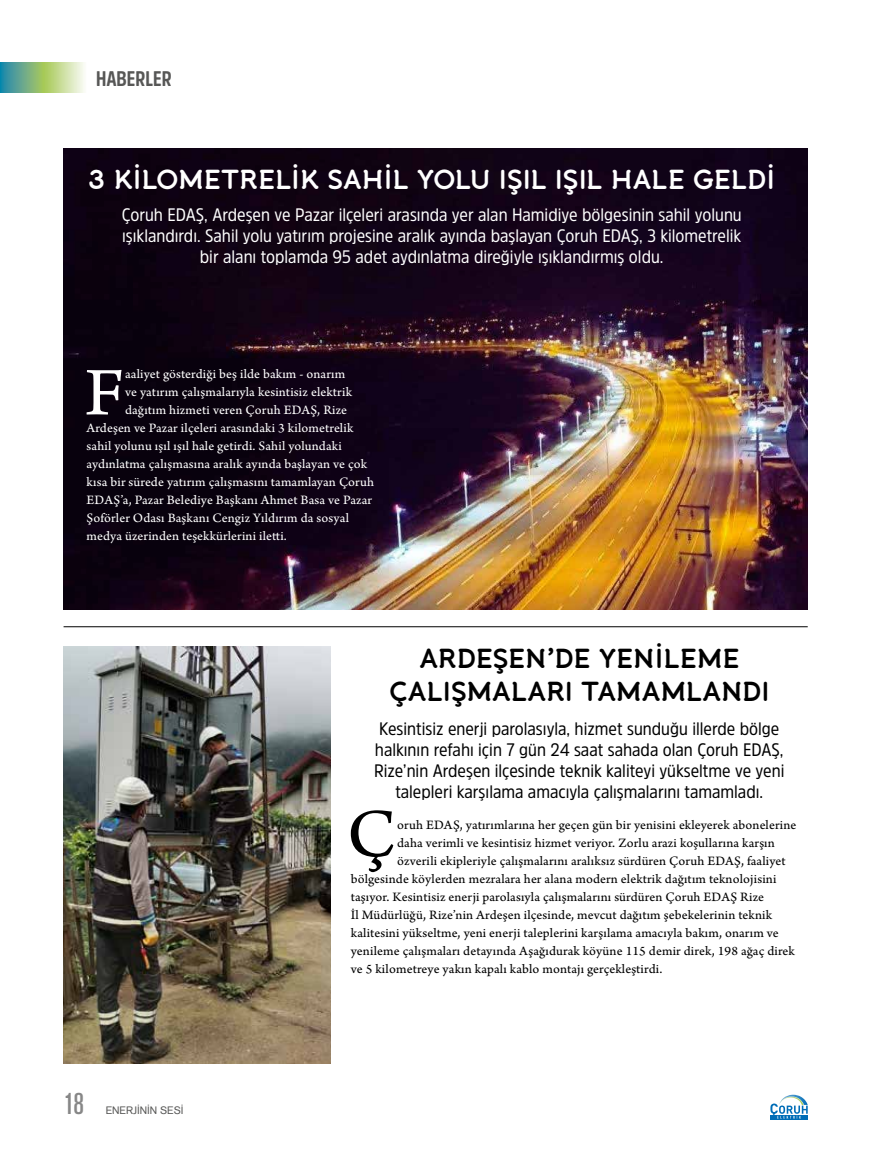
<style>
.page{position:relative;width:893px;height:1149px;background:#fff}
.page>*{position:absolute;margin:0;border:0;box-sizing:border-box;transform-origin:0 0}
.t1{font:71.55px "Arno Pro Sm Text";color:#fff}
.t2{font:71.55px "Arno Pro Sm Text";color:#000}
.t3{font:500 condensed 30px "Akzidenz Grotesk Pro";color:#878787}
.t4{font:700 27px "Banda";letter-spacing:-.01em;color:#fff}
.t5{font:700 27px/33px "Banda";letter-spacing:-.03em;color:#000;text-align:center}
.t6{font:700 21px "Amsi Pro Cond";color:#575756}
.t7{font:18px/21px "Amsi Pro Narw";color:#fff;text-align:center}
.t8{font:18px/21px "Amsi Pro Narw";color:#000;text-align:center}
.t9{font:13.5px "Arno Pro Sm Text";letter-spacing:.01em;color:#000}
.t10{font:13.5px "Arno Pro Sm Text";letter-spacing:.01em;color:#fff}
.t11{font:10.5px "Akzidenz Grotesk CE";color:#575756}
</style>
<div class="page">
<img style="left:64px;top:149px;width:744px;height:460px">
<hr style="left:64px;top:626px;width:744px;height:1px;background:#000">
<img style="left:64px;top:646px;width:267px;height:417px">
<svg style="left:770px;top:1094px;width:38px;height:24px"></svg>
<svg style="left:0;top:62px;width:84px;height:30px;background:#96c296"></svg>
<h3 class="t6" style="left:96px;top:64px;width:77px">HABERLER</h3>
<h3 class="t4" style="left:89px;top:163px;width:688px">3 KİLOMETRELİK SAHİL YOLU IŞIL IŞIL HALE GELDİ</h3>
<p class="t7" style="left:122px;top:203px;width:622px">Çoruh EDAŞ, Ardeşen ve Pazar ilçeleri arasında yer alan Hamidiye bölgesinin sahil yolunu ışıklandırdı. Sahil yolu yatırım projesine aralık ayında başlayan Çoruh EDAŞ, 3 kilometrelik bir alanı toplamda 95 adet aydınlatma direğiyle ışıklandırmış oldu.</p>
<h1 class="t1" style="left:85px;top:351px;width:41px">F</h1>
<p class="t10" style="left:125px;top:366px;width:222px">aaliyet gösterdiği beş ilde bakım - onarım</p>
<p class="t10" style="left:125px;top:384px;width:228px">ve yatırım çalışmalarıyla kesintisiz elektrik</p>
<p class="t10" style="left:125px;top:402px;width:224px">dağıtım hizmeti veren Çoruh EDAŞ, Rize</p>
<p class="t10" style="left:87px;top:420px;width:268px">Ardeşen ve Pazar ilçeleri arasındaki 3 kilometrelik</p>
<p class="t10" style="left:87px;top:438px;width:257px">sahil yolunu ışıl ışıl hale getirdi. Sahil yolundaki</p>
<p class="t10" style="left:87px;top:456px;width:282px">aydınlatma çalışmasına aralık ayında başlayan ve çok</p>
<p class="t10" style="left:87px;top:474px;width:289px">kısa bir sürede yatırım çalışmasını tamamlayan Çoruh</p>
<p class="t10" style="left:87px;top:492px;width:287px">EDAŞ’a, Pazar Belediye Başkanı Ahmet Basa ve Pazar</p>
<p class="t10" style="left:87px;top:510px;width:264px">Şoförler Odası Başkanı Cengiz Yıldırım da sosyal</p>
<p class="t10" style="left:87px;top:528px;width:202px">medya üzerinden teşekkürlerini iletti.</p>
<h3 class="t5" style="left:389px;top:641px;width:382px">ARDEŞEN’DE YENİLEME<br>ÇALIŞMALARI TAMAMLANDI</h3>
<p class="t8" style="left:374px;top:717px;width:412px">Kesintisiz enerji parolasıyla, hizmet sunduğu illerde bölge halkının refahı için 7 gün 24 saat sahada olan Çoruh EDAŞ, Rize’nin Ardeşen ilçesinde teknik kaliteyi yükseltme ve yeni talepleri karşılama amacıyla çalışmalarını tamamladı.</p>
<h2 class="t3" style="left:64px;top:1083px;width:22px">18</h2>
<p class="t11" style="left:106px;top:1102px;width:79px">ENERJİNİN SESİ</p>
<h1 class="t2" style="left:347px;top:792px;width:51px">Ç</h1>
<p class="t9" style="left:397px;top:816px;width:401px">oruh EDAŞ, yatırımlarına her geçen gün bir yenisini ekleyerek abonelerine</p>
<p class="t9" style="left:397px;top:834px;width:379px">daha verimli ve kesintisiz hizmet veriyor. Zorlu arazi koşullarına karşın</p>
<p class="t9" style="left:397px;top:852px;width:390px">özverili ekipleriyle çalışmalarını aralıksız sürdüren Çoruh EDAŞ, faaliyet</p>
<p class="t9" style="left:351px;top:870px;width:427px">bölgesinde köylerden mezralara her alana modern elektrik dağıtım teknolojisini</p>
<p class="t9" style="left:351px;top:888px;width:415px">taşıyor. Kesintisiz enerji parolasıyla çalışmalarını sürdüren Çoruh EDAŞ Rize</p>
<p class="t9" style="left:351px;top:906px;width:423px">İl Müdürlüğü, Rize’nin Ardeşen ilçesinde, mevcut dağıtım şebekelerinin teknik</p>
<p class="t9" style="left:351px;top:924px;width:429px">kalitesini yükseltme, yeni enerji taleplerini karşılama amacıyla bakım, onarım ve</p>
<p class="t9" style="left:351px;top:942px;width:446px">yenileme çalışmaları detayında Aşağıdurak köyüne 115 demir direk, 198 ağaç direk</p>
<p class="t9" style="left:351px;top:960px;width:313px">ve 5 kilometreye yakın kapalı kablo montajı gerçekleştirdi.</p>
</div>
